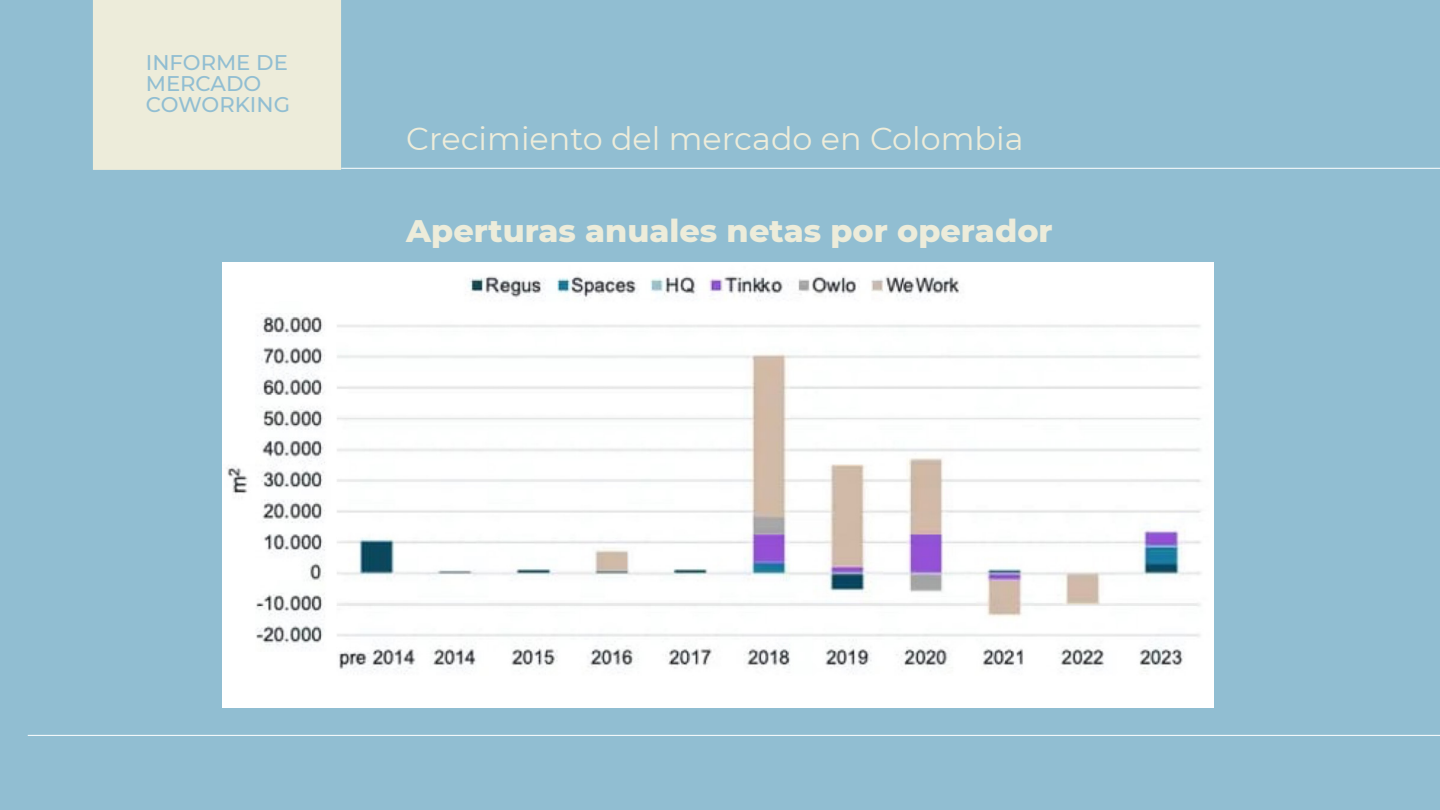
<style>
.page{position:relative;width:1440px;height:810px;background:#91bed2}
.page>*{position:absolute;margin:0;border:0;box-sizing:border-box;transform-origin:0 0}
.t1{font:800 31.88px "Montserrat";color:#edecda}
.t2{font:31.88px "Montserrat";color:#edecda}
.t3{font:500 21.23px/21px "Montserrat";color:#91bed2}
</style>
<div class="page">
<hr style="left:28px;top:735px;width:1412px;height:1px;background:#fff">
<hr style="left:341px;top:168px;width:1099px;height:1px;background:#fff">
<div style="left:93px;top:0;width:248px;height:170px;background:#edecda"></div>
<img style="left:222px;top:262px;width:992px;height:445px">
<p class="t3" style="left:146px;top:51px;width:146px">INFORME DE<br>MERCADO<br>COWORKING</p>
<p class="t2" style="left:406px;top:117px;width:619px">Crecimiento del mercado en Colombia</p>
<p class="t1" style="left:406px;top:208px;width:648px">Aperturas anuales netas por operador</p>
</div>
